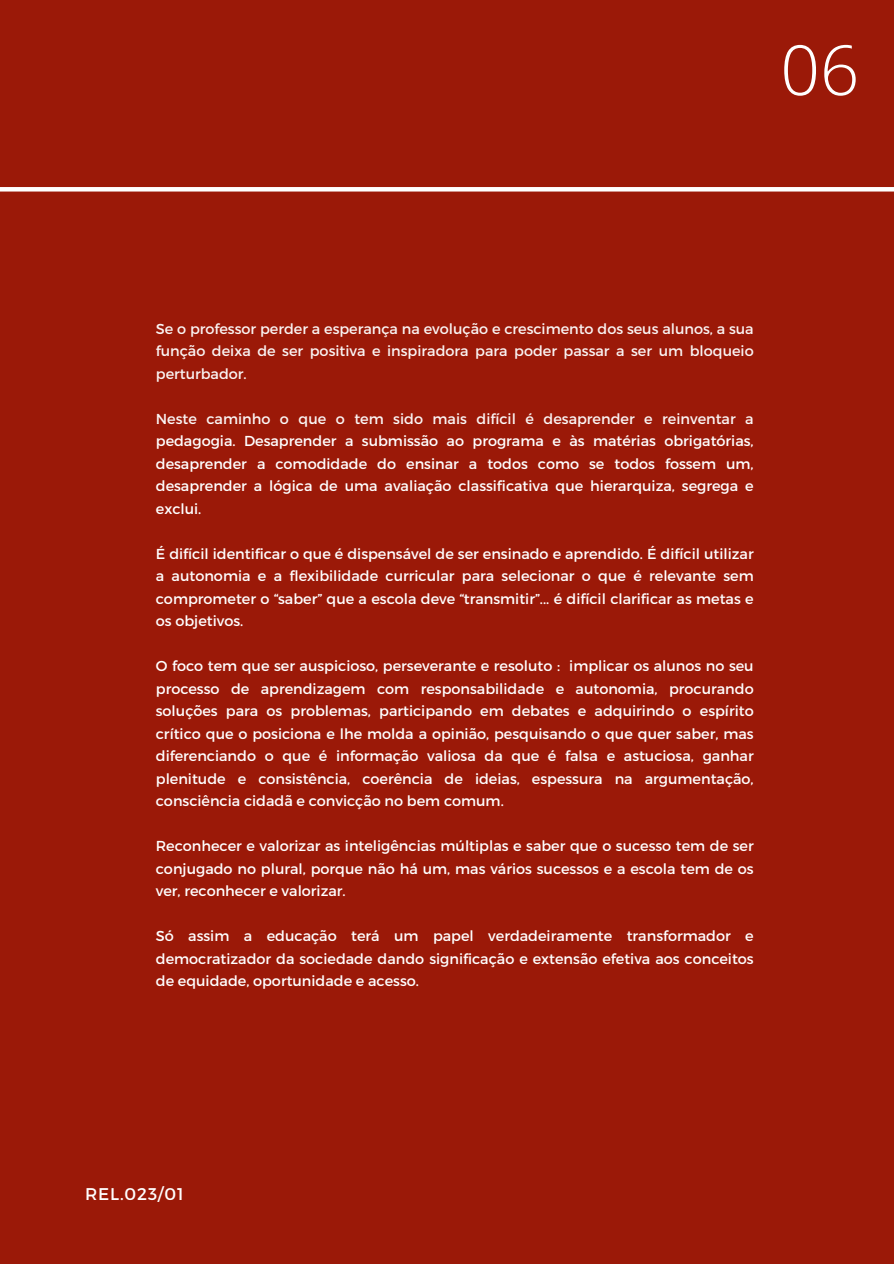
<style>
.page{position:relative;width:894px;height:1264px;background:#fff}
.page>*{position:absolute;margin:0;border:0;box-sizing:border-box;transform-origin:0 0}
.t1{font:300 69.15px "Open Sans";color:#fff}
.t2{font:16.95px "Montserrat";letter-spacing:.05em;color:#fff}
.t3{font:14.4px/22.5px "Montserrat";color:#fff;text-align:justify}
</style>
<div class="page">
<div style="left:0;top:0;width:893px;height:1263px;background:#9b1908"></div>
<hr style="left:0;top:187px;width:893px;height:4px;background:#fff">
<p class="t1" style="left:780px;top:21px;width:80px">06</p>
<p class="t3" style="left:156px;top:316px;width:599px">Se o professor perder a esperança na evolução e crescimento dos seus alunos, a sua função deixa de ser positiva e inspiradora para poder passar a ser um bloqueio perturbador.</p>
<p class="t3" style="left:156px;top:406px;width:599px">Neste caminho o que o tem sido mais difícil é desaprender e reinventar a pedagogia. Desaprender a submissão ao programa e às matérias obrigatórias, desaprender a comodidade do ensinar a todos como se todos fossem um, desaprender a lógica de uma avaliação classificativa que hierarquiza, segrega e exclui.</p>
<p class="t3" style="left:156px;top:541px;width:599px">É difícil identificar o que é dispensável de ser ensinado e aprendido. É difícil utilizar a autonomia e a flexibilidade curricular para selecionar o que é relevante sem comprometer o “saber” que a escola deve “transmitir”... é difícil clarificar as metas e os objetivos.</p>
<p class="t3" style="left:156px;top:654px;width:599px">O foco tem que ser auspicioso, perseverante e resoluto : implicar os alunos no seu processo de aprendizagem com responsabilidade e autonomia, procurando soluções para os problemas, participando em debates e adquirindo o espírito crítico que o posiciona e lhe molda a opinião, pesquisando o que quer saber, mas diferenciando o que é informação valiosa da que é falsa e astuciosa, ganhar plenitude e consistência, coerência de ideias, espessura na argumentação, consciência cidadã e convicção no bem comum.</p>
<p class="t3" style="left:156px;top:834px;width:599px">Reconhecer e valorizar as inteligências múltiplas e saber que o sucesso tem de ser conjugado no plural, porque não há um, mas vários sucessos e a escola tem de os ver, reconhecer e valorizar.</p>
<p class="t3" style="left:156px;top:924px;width:599px">Só assim a educação terá um papel verdadeiramente transformador e democratizador da sociedade dando significação e extensão efetiva aos conceitos de equidade, oportunidade e acesso.</p>
<p class="t2" style="left:85px;top:1182px;width:100px">REL.023/01</p>
</div>
